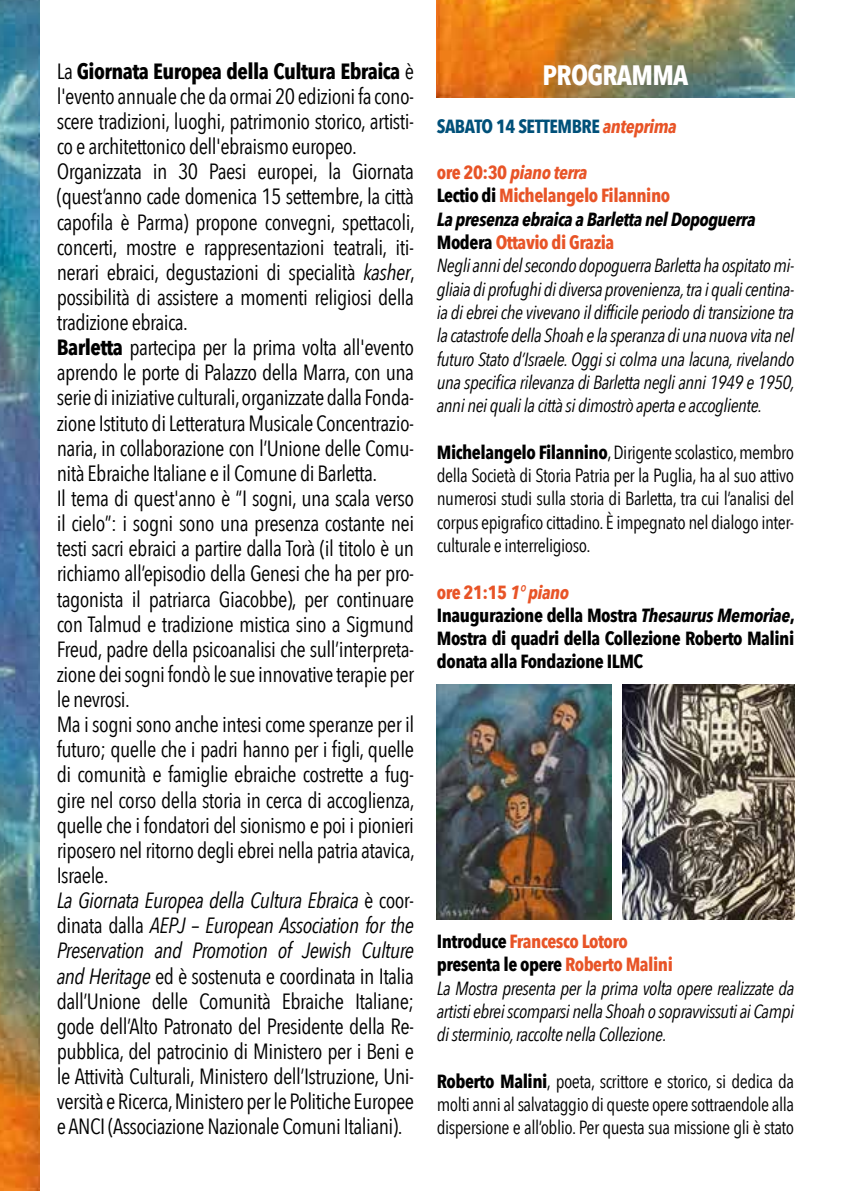
<style>
.page{position:relative;width:851px;height:1191px;background:#fff}
.page>*{position:absolute;margin:0;border:0;box-sizing:border-box;transform-origin:0 0}
.t1{font:700 28px "Avenir Next Condensed";letter-spacing:-.025em;color:#fff}
.t2{font:22px/25.2px "Avenir Next Condensed";letter-spacing:-.025em;color:#000}
.t3{font:italic 19px/23.2px "Avenir Next Condensed";letter-spacing:-.025em;color:#000}
.t4{font:19px/23.2px "Avenir Next Condensed";letter-spacing:-.025em;color:#000;text-align:justify}
.t5{font:700 19px/23.2px "Avenir Next Condensed";letter-spacing:-.025em;color:#000}
.t6{font:700 19px "Avenir Next Condensed";letter-spacing:-.025em;color:#005079}
.s1{font-weight:700}
.s2{font-style:italic}
.s3{font-style:italic;color:#e85427}
.s4{font-weight:700;font-style:normal;color:#e85427}
.s5{font-weight:700;color:#e85427}
.s6{font-weight:700;font-style:normal}
.s7{color:#e85427}
</style>
<div class="page">
<img style="left:437px;top:0;width:357px;height:98px">
<img style="left:0;top:0;width:40px;height:1191px">
<img style="left:437px;top:685px;width:174px;height:234px">
<img style="left:622px;top:685px;width:172px;height:234px">
<p class="t2" style="left:57px;top:57px;width:359px">La <span class="s1">Giornata Europea della Cultura Ebraica</span> è l'evento annuale che da ormai 20 edizioni fa cono&shy;scere tradizioni, luoghi, patrimonio storico, artisti&shy;co e architettonico dell'ebraismo europeo.<br>Organizzata in 30 Paesi europei, la Giornata (quest’anno cade domenica 15 settembre, la città capofila è Parma) propone convegni, spettacoli, concerti, mostre e rappresentazioni teatrali, iti&shy;nerari ebraici, degustazioni di specialità <span class="s2">kasher</span>, possibilità di assistere a momenti religiosi della tradizione ebraica.<br><span class="s1">Barletta</span> partecipa per la prima volta all'evento aprendo le porte di Palazzo della Marra, con una serie di iniziative culturali, organizzate dalla Fonda&shy;zione Istituto di Letteratura Musicale Concentrazio&shy;naria, in collaborazione con l’Unione delle Comu&shy;nità Ebraiche Italiane e il Comune di Barletta.<br>Il tema di quest'anno è “I sogni, una scala verso il cielo”: i sogni sono una presenza costante nei testi sacri ebraici a partire dalla Torà (il titolo è un richiamo all’episodio della Genesi che ha per pro&shy;tagonista il patriarca Giacobbe), per continuare con Talmud e tradizione mistica sino a Sigmund Freud, padre della psicoanalisi che sull’interpreta&shy;zione dei sogni fondò le sue innovative terapie per le nevrosi.<br>Ma i sogni sono anche intesi come speranze per il futuro; quelle che i padri hanno per i figli, quelle di comunità e famiglie ebraiche costrette a fug&shy;gire nel corso della storia in cerca di accoglienza, quelle che i fondatori del sionismo e poi i pionieri riposero nel ritorno degli ebrei nella patria atavica, Israele.<br><span class="s2">La Giornata Europea della Cultura Ebraica</span> è coor&shy;dinata dalla <span class="s2">AEPJ – European Association for the Preservation and Promotion of Jewish Culture and Heritage</span> ed è sostenuta e coordinata in Italia dall’Unione delle Comunità Ebraiche Italiane; gode dell’Alto Patronato del Presidente della Re&shy;pubblica, del patrocinio di Ministero per i Beni e le Attività Culturali, Ministero dell’Istruzione, Uni&shy;versità e Ricerca, Ministero per le Politiche Europee e ANCI (Associazione Nazionale Comuni Italiani).</p>
<p class="t1" style="left:542px;top:58px;width:147px">PROGRAMMA</p>
<p class="t6" style="left:437px;top:114px;width:241px">SABATO 14 SETTEMBRE <span class="s3">anteprima</span></p>
<p class="t3" style="left:437px;top:161px;width:359px"><span class="s4">ore 20:30</span> <span class="s5">piano terra<br></span><span class="s6">Lectio di</span> <span class="s4">Michelangelo Filannino<br></span><span class="s1">La presenza ebraica a Barletta nel Dopoguerra </span><span class="s6">Modera</span> <span class="s4">Ottavio di Grazia<br></span>Negli anni del secondo dopoguerra Barletta ha ospitato mi&shy;gliaia di profughi di diversa provenienza, tra i quali centina&shy;ia di ebrei che vivevano il difficile periodo di transizione tra la catastrofe della Shoah e la speranza di una nuova vita nel futuro Stato d’Israele. Oggi si colma una lacuna, rivelando una specifica rilevanza di Barletta negli anni 1949 e 1950, anni nei quali la città si dimostrò aperta e accogliente.</p>
<p class="t4" style="left:437px;top:439px;width:359px"><span class="s1">Michelangelo Filannino</span>, Dirigente scolastico, membro della Società di Storia Patria per la Puglia, ha al suo attivo numerosi studi sulla storia di Barletta, tra cui l’analisi del corpus epigrafico cittadino. È impegnato nel dialogo inter&shy;culturale e interreligioso.</p>
<p class="t5" style="left:437px;top:580px;width:359px"><span class="s7">ore 21:15</span> <span class="s3">1° piano<br></span>Inaugurazione della Mostra <span class="s2">Thesaurus Memoriae</span>, Mostra di quadri della Collezione Roberto Malini donata alla Fondazione ILMC</p>
<p class="t3" style="left:437px;top:929px;width:359px"><span class="s6">Introduce</span> <span class="s4">Francesco Lotoro<br></span><span class="s6">presenta le opere</span> <span class="s4">Roberto Malini<br></span>La Mostra presenta per la prima volta opere realizzate da artisti ebrei scomparsi nella Shoah o sopravvissuti ai Campi di sterminio, raccolte nella Collezione.</p>
<p class="t4" style="left:437px;top:1068px;width:359px"><span class="s1">Roberto Malini</span>, poeta, scrittore e storico, si dedica da molti anni al salvataggio di queste opere sottraendole alla dispersione e all’oblio. Per questa sua missione gli è stato</p>
</div>
